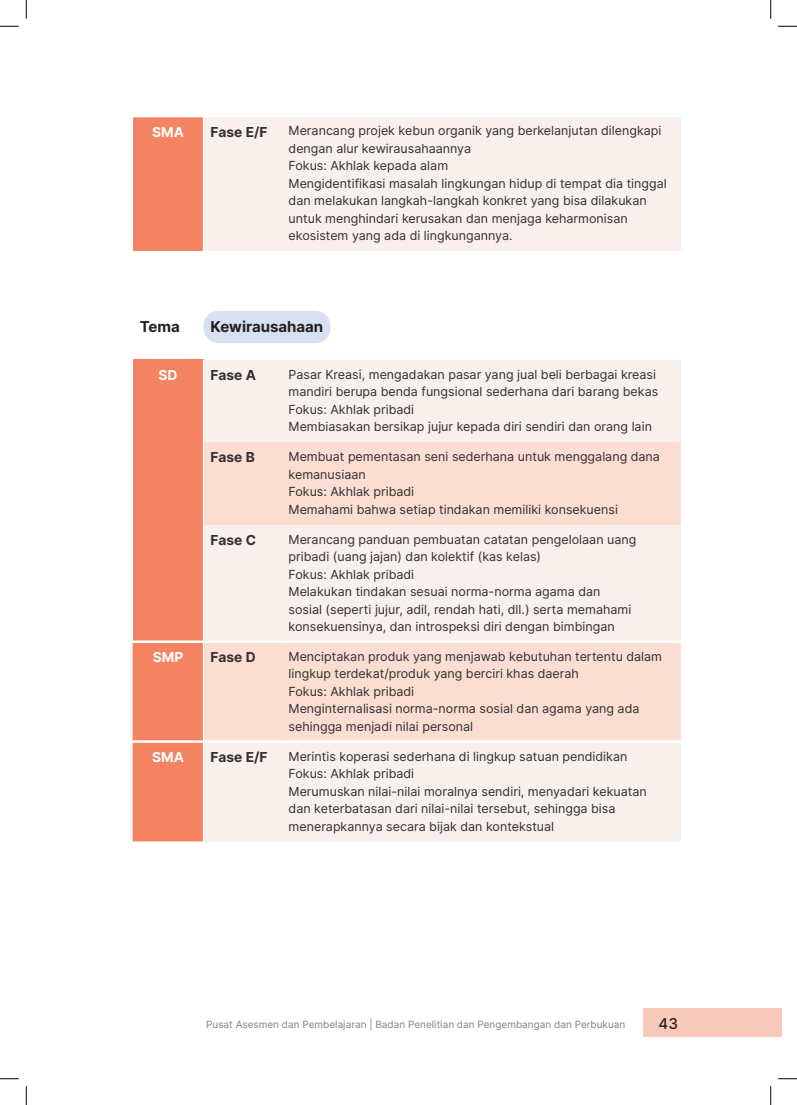
<style>
.page{position:relative;width:797px;height:1105px;background:#fff}
.page>*{position:absolute;margin:0;border:0;box-sizing:border-box;transform-origin:0 0}
.t1{font:700 15px "Inter";color:#231f20}
.t2{font:500 15px "Inter";color:#231f20}
.t3{font:700 13.75px "Inter";color:#312f30}
.t4{font:700 13.75px "Inter";color:#fff}
.t5{font:12.5px/17.5px "Inter";color:#312f30}
.t6{font:10px "Inter";color:#808285}
</style>
<div class="page">
<div style="left:643px;top:1008px;width:138px;height:29px;background:#f8caba"></div>
<div style="left:133px;top:116px;width:70px;height:135px;background:#f48362"></div>
<div style="left:204px;top:117px;width:477px;height:134px;background:#f9efec"></div>
<hr style="left:133px;top:115px;width:70px;height:2px;background:#fff">
<div style="left:133px;top:360px;width:70px;height:282px;background:#f48362"></div>
<div style="left:204px;top:360px;width:477px;height:481px;background:#f9efec"></div>
<svg style="left:204px;top:442px;width:477px;height:298px;background:#fae4dc"></svg>
<div style="left:133px;top:643px;width:70px;height:198px;background:#f48362"></div>
<hr style="left:133px;top:640px;width:70px;height:3px;background:#fff">
<hr style="left:203px;top:640px;width:78px;height:3px;background:#fff">
<hr style="left:281px;top:640px;width:400px;height:3px;background:#fff">
<hr style="left:204px;top:524px;width:77px;height:1px;background:#f6e1d9">
<hr style="left:281px;top:524px;width:400px;height:1px;background:#f6e1d9">
<hr style="left:133px;top:740px;width:70px;height:3px;background:#fff">
<hr style="left:203px;top:740px;width:78px;height:3px;background:#fff">
<hr style="left:281px;top:740px;width:400px;height:3px;background:#fff">
<div style="left:203px;top:311px;width:127px;height:32px;background:#d8e0f1;border-radius:15px"></div>
<svg style="left:0;top:25px;width:19px;height:2px"></svg>
<svg style="left:778px;top:25px;width:19px;height:2px"></svg>
<svg style="left:0;top:1078px;width:19px;height:1px"></svg>
<svg style="left:778px;top:1078px;width:19px;height:1px"></svg>
<svg style="left:25px;top:0;width:2px;height:19px"></svg>
<svg style="left:25px;top:1086px;width:2px;height:19px"></svg>
<svg style="left:770px;top:0;width:1px;height:19px"></svg>
<svg style="left:770px;top:1086px;width:1px;height:19px"></svg>
<p class="t4" style="left:152px;top:121px;width:33px">SMA</p>
<p class="t3" style="left:211px;top:121px;width:58px">Fase E/F</p>
<p class="t5" style="left:288px;top:122px;width:380px">Merancang projek kebun organik yang berkelanjutan dilengkapi dengan alur kewirausahaannya<br>Fokus: Akhlak kepada alam<br>Mengidentifikasi masalah lingkungan hidup di tempat dia tinggal dan melakukan langkah-langkah konkret yang bisa dilakukan untuk menghindari kerusakan dan menjaga keharmonisan ekosistem yang ada di lingkungannya.</p>
<p class="t1" style="left:140px;top:316px;width:42px">Tema</p>
<p class="t1" style="left:211px;top:316px;width:114px">Kewirausahaan</p>
<p class="t4" style="left:158px;top:365px;width:21px">SD</p>
<p class="t3" style="left:210px;top:365px;width:47px">Fase A</p>
<p class="t5" style="left:288px;top:365px;width:371px">Pasar Kreasi, mengadakan pasar yang jual beli berbagai kreasi mandiri berupa benda fungsional sederhana dari barang bekas Fokus: Akhlak pribadi<br>Membiasakan bersikap jujur kepada diri sendiri dan orang lain</p>
<p class="t3" style="left:211px;top:447px;width:46px">Fase B</p>
<p class="t5" style="left:288px;top:448px;width:373px">Membuat pementasan seni sederhana untuk menggalang dana kemanusiaan<br>Fokus: Akhlak pribadi<br>Memahami bahwa setiap tindakan memiliki konsekuensi</p>
<p class="t3" style="left:211px;top:529px;width:47px">Fase C</p>
<p class="t5" style="left:288px;top:530px;width:349px">Merancang panduan pembuatan catatan pengelolaan uang pribadi (uang jajan) dan kolektif (kas kelas)<br>Fokus: Akhlak pribadi<br>Melakukan tindakan sesuai norma-norma agama dan sosial (seperti jujur, adil, rendah hati, dll.) serta memahami konsekuensinya, dan introspeksi diri dengan bimbingan</p>
<p class="t4" style="left:153px;top:647px;width:32px">SMP</p>
<p class="t3" style="left:211px;top:647px;width:47px">Fase D</p>
<p class="t5" style="left:288px;top:647px;width:375px">Menciptakan produk yang menjawab kebutuhan tertentu dalam lingkup terdekat/produk yang berciri khas daerah<br>Fokus: Akhlak pribadi<br>Menginternalisasi norma-norma sosial dan agama yang ada sehingga menjadi nilai personal</p>
<p class="t4" style="left:152px;top:747px;width:33px">SMA</p>
<p class="t3" style="left:211px;top:747px;width:58px">Fase E/F</p>
<p class="t5" style="left:288px;top:747px;width:360px">Merintis koperasi sederhana di lingkup satuan pendidikan Fokus: Akhlak pribadi<br>Merumuskan nilai-nilai moralnya sendiri, menyadari kekuatan dan keterbatasan dari nilai-nilai tersebut, sehingga bisa menerapkannya secara bijak dan kontekstual</p>
<p class="t6" style="left:206px;top:1017px;width:420px">Pusat Asesmen dan Pembelajaran | Badan Penelitian dan Pengembangan dan Perbukuan</p>
<p class="t2" style="left:658px;top:1012px;width:21px">43</p>
</div>
